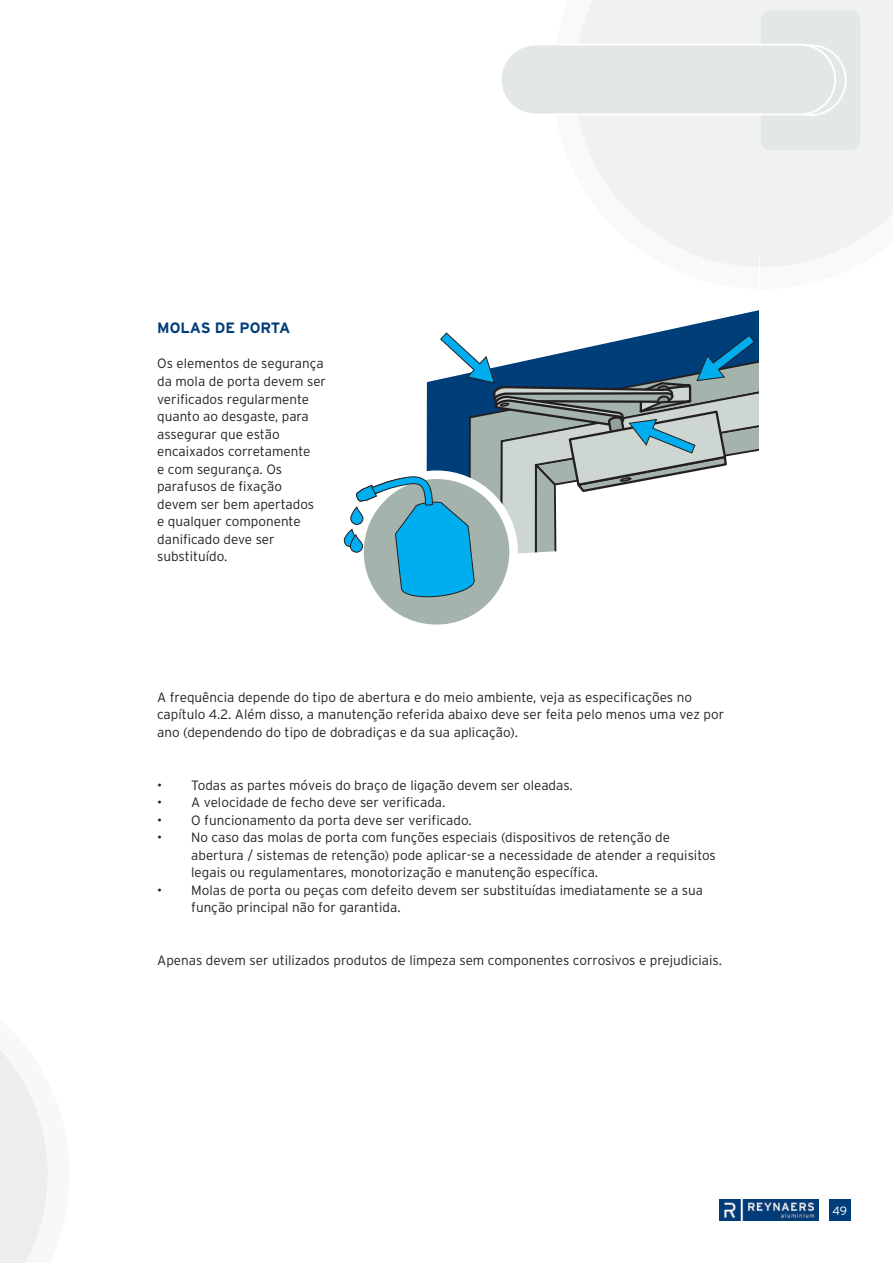
<style>
.page{position:relative;width:893px;height:1263px;background:#fff}
.page>*{position:absolute;margin:0;border:0;box-sizing:border-box;transform-origin:0 0}
.t1{font:700 15px "Interstate Rey";color:#003e7a}
.t2{font:300 13.5px/17.5px "Interstate Rey";color:#231f20}
.t3{font:300 12px "Interstate Rey";color:#fff}
</style>
<div class="page">
<div style="left:829px;top:1199px;width:21px;height:21px;background:#003e7a"></div>
<svg style="left:588px;top:0;width:305px;height:267px;fill:#f0f2f1"></svg>
<svg style="left:501px;top:10px;width:360px;height:140px"></svg>
<svg style="left:0;top:1050px;width:48px;height:213px"></svg>
<img style="left:720px;top:1199px;width:99px;height:21px">
<svg style="left:344px;top:259px;width:415px;height:366px"></svg>
<p class="t1" style="left:157px;top:319px;width:135px">MOLAS DE PORTA</p>
<p class="t2" style="left:157px;top:355px;width:170px">Os elementos de segurança da mola de porta devem ser verificados regularmente quanto ao desgaste, para assegurar que estão encaixados corretamente<br>e com segurança. Os parafusos de fixação<br>devem ser bem apertados<br>e qualquer componente danificado deve ser substituído.</p>
<p class="t2" style="left:157px;top:688px;width:568px">A frequência depende do tipo de abertura e do meio ambiente, veja as especificações no capítulo 4.2. Além disso, a manutenção referida abaixo deve ser feita pelo menos uma vez por ano (dependendo do tipo de dobradiças e da sua aplicação).</p>
<p class="t2" style="left:157px;top:776px;width:417px">• Todas as partes móveis do braço de ligação devem ser oleadas.</p>
<p class="t2" style="left:157px;top:793px;width:290px">• A velocidade de fecho deve ser verificada.</p>
<p class="t2" style="left:157px;top:811px;width:316px">• O funcionamento da porta deve ser verificado.</p>
<p class="t2" style="left:191px;top:828px;width:526px;text-indent:-34px">• No caso das molas de porta com funções especiais (dispositivos de retenção de abertura / sistemas de retenção) pode aplicar-se a necessidade de atender a requisitos legais ou regulamentares, monotorização e manutenção específica.</p>
<p class="t2" style="left:191px;top:881px;width:513px;text-indent:-34px">• Molas de porta ou peças com defeito devem ser substituídas imediatamente se a sua função principal não for garantida.</p>
<p class="t2" style="left:157px;top:951px;width:566px">Apenas devem ser utilizados produtos de limpeza sem componentes corrosivos e prejudiciais.</p>
<p class="t3" style="left:833px;top:1203px;width:16px">49</p>
</div>
